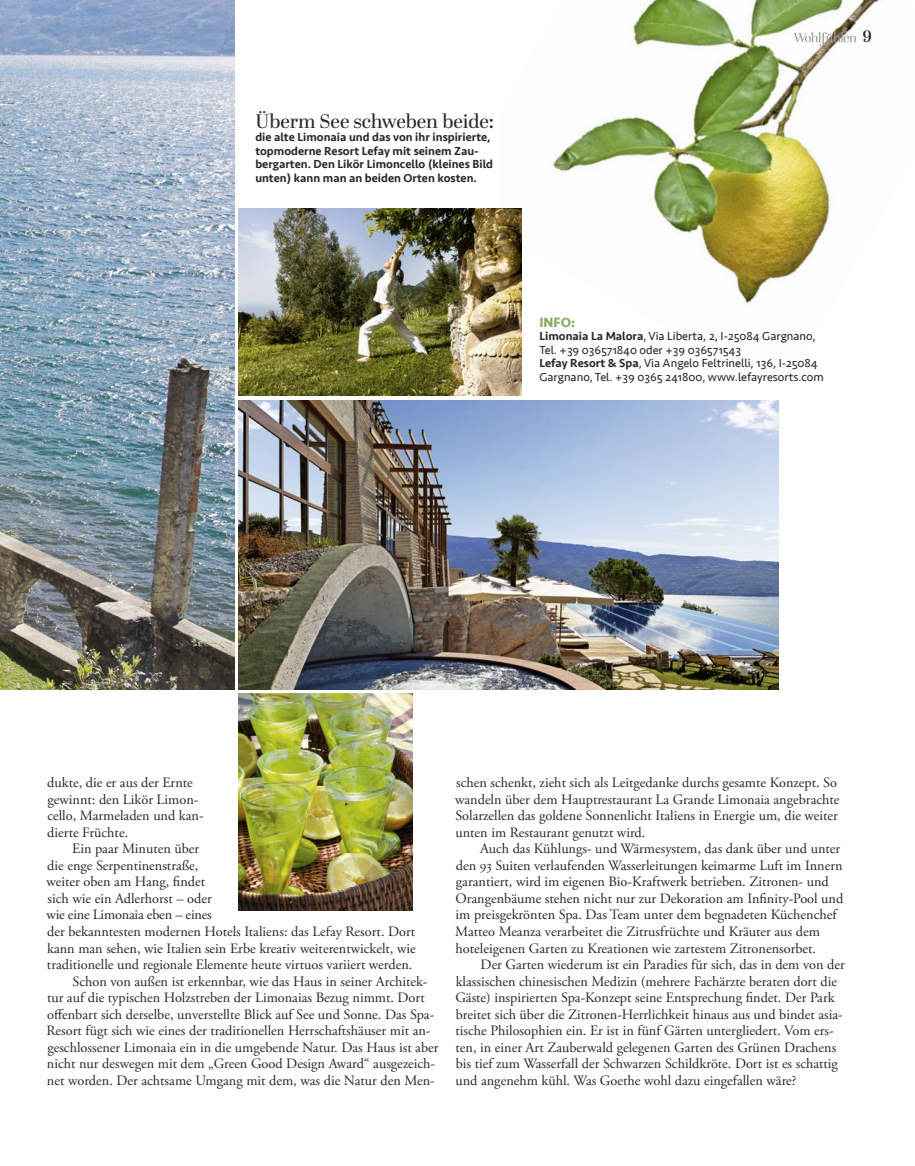
<style>
.page{position:relative;width:915px;height:1166px;background:#fff}
.page>*{position:absolute;margin:0;border:0;box-sizing:border-box;transform-origin:0 0}
.t1{font:19.5px "Abril Display";color:#292626}
.t2{font:600 16.5px "Abril Display";color:#292626}
.t3{font:14.25px/16.5px "Adobe Garamond Pro";color:#292626}
.t4{font:700 13.8px "Seravek";color:#88ad5d}
.t5{font:12px/13.5px "Seravek";color:#292626}
.t6{font:500 12px/13.5px "Seravek";color:#292626}
.s1{font-weight:500}
</style>
<div class="page">
<img style="left:521px;top:0;width:358px;height:387px">
<img style="left:0;top:0;width:234px;height:689px">
<svg style="left:793px;top:32px;width:63px;height:15px"></svg>
<img style="left:238px;top:400px;width:540px;height:289px">
<img style="left:238px;top:208px;width:283px;height:187px">
<img style="left:238px;top:693px;width:174px;height:217px">
<h1 class="t1" style="left:255px;top:110px;width:240px">Überm See schweben beide:</h1>
<p class="t6" style="left:255px;top:131px;width:239px">die alte Limonaia und das von ihr inspirierte, topmoderne Resort Lefay mit seinem Zau&shy;bergarten. Den Likör Limoncello (kleines Bild unten) kann man an beiden Orten kosten.</p>
<p class="t2" style="left:862px;top:27px;width:10px">9</p>
<p class="t4" style="left:539px;top:314px;width:37px">INFO:</p>
<p class="t5" style="left:539px;top:329px;width:286px"><span class="s1">Limonaia La Malora</span>, Via Liberta, 2, I-25084 Gargnano, Tel. +39 036571840 oder +39 036571543<br><span class="s1">Lefay Resort &amp; Spa</span>, Via Angelo Feltrinelli, 136, I-25084<br>Gargnano, Tel. +39 0365 241800, www.lefayresorts.com</p>
<p class="t3" style="left:47px;top:775px;width:158px">dukte, die er aus der Ernte gewinnt: den Likör Limon&shy;cello, Marmeladen und kan&shy;dierte Früchte.</p>
<p class="t3" style="left:72px;top:841px;width:129px">Ein paar Minuten über</p>
<p class="t3" style="left:47px;top:858px;width:153px">die enge Serpentinenstraße,</p>
<p class="t3" style="left:46px;top:874px;width:160px">weiter oben am Hang, findet</p>
<p class="t3" style="left:47px;top:891px;width:166px">sich wie ein Adlerhorst – oder</p>
<p class="t3" style="left:46px;top:907px;width:167px">wie eine Limonaia eben – eines</p>
<p class="t3" style="left:47px;top:924px;width:369px">der bekanntesten modernen Hotels Italiens: das Lefay Resort. Dort</p>
<p class="t3" style="left:47px;top:940px;width:370px">kann man sehen, wie Italien sein Erbe kreativ weiterentwickelt, wie</p>
<p class="t3" style="left:47px;top:957px;width:367px">traditionelle und regionale Elemente heute virtuos variiert werden.</p>
<p class="t3" style="left:72px;top:973px;width:356px">Schon von außen ist erkennbar, wie das Haus in seiner Architek-</p>
<p class="t3" style="left:47px;top:990px;width:379px">tur auf die typischen Holzstreben der Limonaias Bezug nimmt. Dort</p>
<p class="t3" style="left:47px;top:1006px;width:388px">offenbart sich derselbe, unverstellte Blick auf See und Sonne. Das Spa-</p>
<p class="t3" style="left:47px;top:1023px;width:385px">Resort fügt sich wie eines der traditionellen Herrschaftshäuser mit an-</p>
<p class="t3" style="left:47px;top:1039px;width:392px">geschlossener Limonaia ein in die umgebende Natur. Das Haus ist aber</p>
<p class="t3" style="left:47px;top:1056px;width:389px">nicht nur deswegen mit dem „Green Good Design Award“ ausgezeich-</p>
<p class="t3" style="left:47px;top:1072px;width:389px">net worden. Der achtsame Umgang mit dem, was die Natur den Men-</p>
<p class="t3" style="left:455px;top:775px;width:386px">schen schenkt, zieht sich als Leitgedanke durchs gesamte Konzept. So wandeln über dem Hauptrestaurant La Grande Limonaia angebrachte Solarzellen das goldene Sonnenlicht Italiens in Energie um, die weiter unten im Restaurant genutzt wird.</p>
<p class="t3" style="left:455px;top:841px;width:389px;text-indent:25px">Auch das Kühlungs- und Wärmesystem, das dank über und unter den 93 Suiten verlaufenden Wasserleitungen keimarme Luft im Innern garantiert, wird im eigenen Bio-Kraftwerk betrieben. Zitronen- und Orangenbäume stehen nicht nur zur Dekoration am Infinity-Pool und im preisgekrönten Spa. Das Team unter dem begnadeten Küchenchef Matteo Meanza verarbeitet die Zitrusfrüchte und Kräuter aus dem hoteleigenen Garten zu Kreationen wie zartestem Zitronensorbet.</p>
<p class="t3" style="left:455px;top:957px;width:391px;text-indent:25px">Der Garten wiederum ist ein Paradies für sich, das in dem von der klassischen chinesischen Medizin (mehrere Fachärzte beraten dort die Gäste) inspirierten Spa-Konzept seine Entsprechung findet. Der Park breitet sich über die Zitronen-Herrlichkeit hinaus aus und bindet asia&shy;tische Philosophien ein. Er ist in fünf Gärten untergliedert. Vom ers&shy;ten, in einer Art Zauberwald gelegenen Garten des Grünen Drachens bis tief zum Wasserfall der Schwarzen Schildkröte. Dort ist es schattig und angenehm kühl. Was Goethe wohl dazu eingefallen wäre?</p>
</div>
